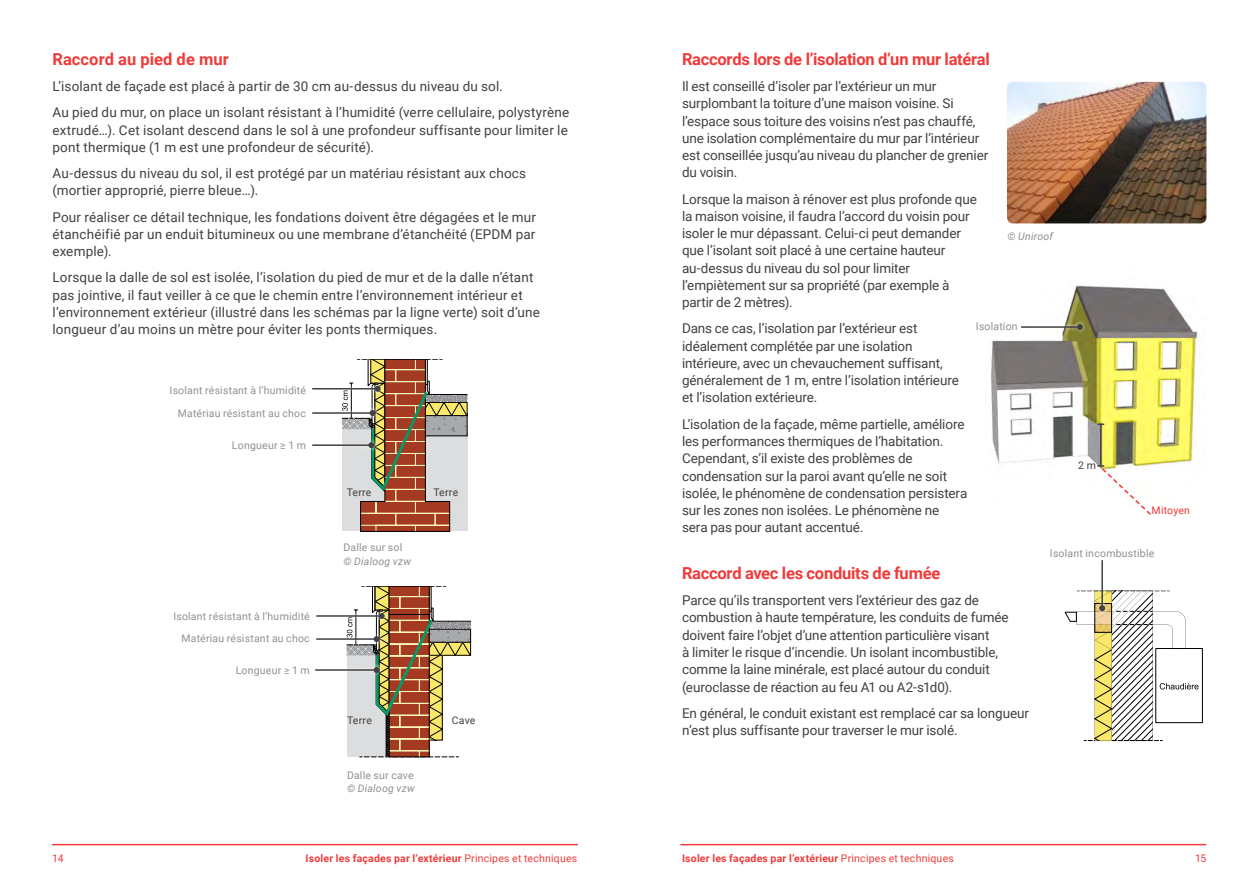
<style>
.page{position:relative;width:1259px;height:893px;background:#fff}
.page>*{position:absolute;margin:0;border:0;box-sizing:border-box;transform-origin:0 0}
.t1{font:700 16.5px "Roboto";letter-spacing:-.015em;color:#ef3b3a}
.t2{font:700 16.5px "Roboto";letter-spacing:.005em;color:#ef3b3a}
.t3{font:13.5px/17.2px "Roboto";letter-spacing:-.005em;color:#414042}
.t4{font:10.5px "Roboto";letter-spacing:.02em;color:#909092}
.t5{font:700 10.5px "Roboto";letter-spacing:.02em;color:#ef3b3a}
.t6{font:italic 10.5px "Roboto";letter-spacing:.02em;color:#909092}
.t7{font:10.5px "Roboto";letter-spacing:.015em;color:#414042}
.t8{font:10.5px "Roboto";letter-spacing:.01em;color:#ef3b3a}
.s1{font-weight:400}
</style>
<div class="page">
<hr style="left:52px;top:844px;width:525px;height:1px;background:#ef3b3a">
<hr style="left:681px;top:844px;width:524px;height:1px;background:#ef3b3a">
<hr style="left:312px;top:388px;width:66px;height:1px;background:#414042">
<hr style="left:316px;top:615px;width:66px;height:2px;background:#414042">
<hr style="left:312px;top:444px;width:59px;height:2px;background:#414042">
<hr style="left:315px;top:669px;width:61px;height:2px;background:#414042">
<hr style="left:312px;top:412px;width:60px;height:2px;background:#414042">
<svg style="left:342px;top:359px;width:126px;height:173px;background:#ba9a88"></svg>
<hr style="left:316px;top:638px;width:60px;height:2px;background:#414042">
<svg style="left:346px;top:586px;width:125px;height:172px"></svg>
<img style="left:1007px;top:82px;width:199px;height:141px">
<hr style="left:1101px;top:560px;width:2px;height:48px;background:#414042">
<svg style="left:1064px;top:591px;width:134px;height:150px"></svg>
<img style="left:991px;top:285px;width:209px;height:180px">
<div style="left:1017px;top:321px;width:69px;height:13px;background:#fff;opacity:.75"></div>
<hr style="left:1021px;top:326px;width:59px;height:2px;background:#414042">
<svg style="left:1077px;top:324px;width:6px;height:6px"></svg>
<hr style="left:1100px;top:424px;width:1px;height:42px;background:#414042">
<svg style="left:1097px;top:423px;width:7px;height:2px"></svg>
<svg style="left:1097px;top:464px;width:58px;height:51px"></svg>
<p class="t2" style="left:52px;top:47px;width:178px">Raccord au pied de mur</p>
<p class="t3" style="left:52px;top:73px;width:518px;line-height:26.2px">L’isolant de façade est placé à partir de 30 cm au-dessus du niveau du sol.<br>Au pied du mur, on place un isolant résistant à l’humidité (verre cellulaire, polystyrène</p>
<p class="t3" style="left:52px;top:121px;width:517px">extrudé…). Cet isolant descend dans le sol à une profondeur suffisante pour limiter le pont thermique (1 m est une profondeur de sécurité).</p>
<p class="t3" style="left:52px;top:164px;width:475px">Au-dessus du niveau du sol, il est protégé par un matériau résistant aux chocs (mortier approprié, pierre bleue…).</p>
<p class="t3" style="left:52px;top:208px;width:485px;text-align:justify">Pour réaliser ce détail technique, les fondations doivent être dégagées et le mur étanchéifié par un enduit bitumineux ou une membrane d’étanchéité (EPDM par exemple).</p>
<p class="t3" style="left:52px;top:268px;width:489px">Lorsque la dalle de sol est isolée, l’isolation du pied de mur et de la dalle n’étant pas jointive, il faut veiller à ce que le chemin entre l’environnement intérieur et l’environnement extérieur (illustré dans les schémas par la ligne verte) soit d’une longueur d’au moins un mètre pour éviter les ponts thermiques.</p>
<p class="t4" style="left:170px;top:383px;width:138px">Isolant résistant à l’humidité</p>
<p class="t4" style="left:178px;top:406px;width:130px">Matériau résistant au choc</p>
<p class="t4" style="left:232px;top:437px;width:76px">Longueur ≥ 1 m</p>
<p class="t4" style="left:173px;top:609px;width:138px">Isolant résistant à l’humidité</p>
<p class="t4" style="left:181px;top:631px;width:130px">Matériau résistant au choc</p>
<p class="t4" style="left:236px;top:663px;width:76px">Longueur ≥ 1 m</p>
<p class="t7" style="left:347px;top:485px;width:26px">Terre</p>
<p class="t7" style="left:433px;top:485px;width:26px">Terre</p>
<p class="t4" style="left:343px;top:540px;width:60px">Dalle sur sol</p>
<p class="t6" style="left:343px;top:554px;width:69px">© Dialoog vzw</p>
<p class="t7" style="left:347px;top:713px;width:26px">Terre</p>
<p class="t7" style="left:452px;top:713px;width:25px">Cave</p>
<p class="t4" style="left:347px;top:767px;width:68px">Dalle sur cave</p>
<p class="t6" style="left:347px;top:781px;width:69px">© Dialoog vzw</p>
<p class="t1" style="left:682px;top:47px;width:309px">Raccords lors de l’isolation d’un mur latéral</p>
<p class="t3" style="left:682px;top:77px;width:308px">Il est conseillé d’isoler par l’extérieur un mur surplombant la toiture d’une maison voisine. Si l’espace sous toiture des voisins n’est pas chauffé, une isolation complémentaire du mur par l’intérieur est conseillée jusqu’au niveau du plancher de grenier du voisin.</p>
<p class="t3" style="left:682px;top:190px;width:296px">Lorsque la maison à rénover est plus profonde que la maison voisine, il faudra l’accord du voisin pour isoler le mur dépassant. Celui-ci peut demander que l’isolant soit placé à une certaine hauteur au-dessus du niveau du sol pour limiter l’empiètement sur sa propriété (par exemple à partir de 2 mètres).</p>
<p class="t3" style="left:682px;top:320px;width:278px">Dans ce cas, l’isolation par l’extérieur est idéalement complétée par une isolation intérieure, avec un chevauchement suffisant, généralement de 1 m, entre l’isolation intérieure et l’isolation extérieure.</p>
<p class="t3" style="left:682px;top:415px;width:287px">L’isolation de la façade, même partielle, améliore les performances thermiques de l’habitation.<br>Cependant, s’il existe des problèmes de condensation sur la paroi avant qu’elle ne soit isolée, le phénomène de condensation persistera sur les zones non isolées. Le phénomène ne sera pas pour autant accentué.</p>
<p class="t1" style="left:682px;top:562px;width:260px">Raccord avec les conduits de fumée</p>
<p class="t3" style="left:682px;top:591px;width:328px">Parce qu’ils transportent vers l’extérieur des gaz de combustion à haute température, les conduits de fumée doivent faire l’objet d’une attention particulière visant<br>à limiter le risque d’incendie. Un isolant incombustible, comme la laine minérale, est placé autour du conduit (euroclasse de réaction au feu A1 ou A2-s1d0).</p>
<p class="t3" style="left:682px;top:704px;width:348px">En général, le conduit existant est remplacé car sa longueur n’est plus suffisante pour traverser le mur isolé.</p>
<p class="t6" style="left:1007px;top:229px;width:47px">© Uniroof</p>
<p class="t4" style="left:976px;top:319px;width:43px">Isolation</p>
<p class="t7" style="left:1078px;top:457px;width:19px">2 m</p>
<p class="t8" style="left:1151px;top:503px;width:40px">Mitoyen</p>
<p class="t4" style="left:1050px;top:546px;width:106px">Isolant incombustible</p>
<p class="t8" style="left:52px;top:851px;width:13px">14</p>
<p class="t5" style="left:305px;top:851px;width:273px">Isoler les façades par l’extérieur <span class="s1">Principes et techniques</span></p>
<p class="t5" style="left:682px;top:851px;width:273px">Isoler les façades par l’extérieur <span class="s1">Principes et techniques</span></p>
<p class="t8" style="left:1195px;top:850px;width:13px">15</p>
</div>
